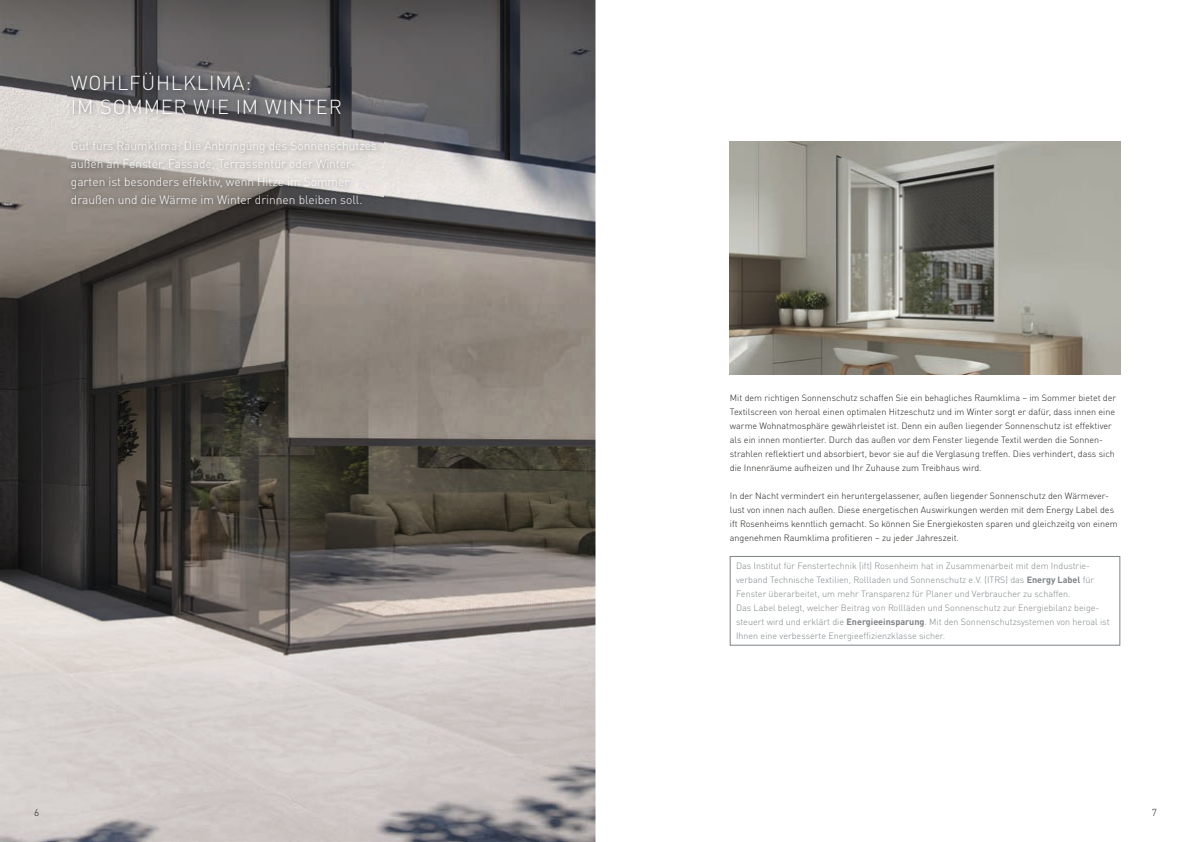
<style>
.page{position:relative;width:1191px;height:842px;background:#fff}
.page>*{position:absolute;margin:0;border:0;box-sizing:border-box;transform-origin:0 0}
.t1{font:300 20px/24px "DIN Pro";letter-spacing:.04em;color:#fff}
.t2{font:300 12px/18px "DIN Pro";color:#fff}
.t3{font:300 10px "DIN Pro";color:#1d1d1b}
.t4{font:300 9px/14px "DIN Pro";color:#1d1d1b}
.t5{font:300 9px/14px "DIN Pro";color:#7d8386}
.s1{font-weight:700}
</style>
<div class="page">
<img style="left:0;top:0;width:595px;height:842px">
<img style="left:730px;top:142px;width:390px;height:232px">
<img style="left:68px;top:68px;width:315px;height:142px">
<div style="left:730px;top:556px;width:390px;height:89px;border:1px solid #7d8386"></div>
<h1 class="t1" style="left:71px;top:69px;width:272px">WOHLFÜHLKLIMA:<br>IM SOMMER WIE IM WINTER</h1>
<h2 class="t2" style="left:71px;top:136px;width:308px">Gut fürs Raumklima: Die Anbringung des Sonnenschutzes außen an Fenster, Fassade, Terrassentür oder Winter&shy;garten ist besonders effektiv, wenn Hitze im Sommer draußen und die Wärme im Winter drinnen bleiben soll.</h2>
<p class="t4" style="left:730px;top:390px;width:388px">Mit dem richtigen Sonnenschutz schaffen Sie ein behagliches Raumklima – im Sommer bietet der Textilscreen von heroal einen optimalen Hitzeschutz und im Winter sorgt er dafür, dass innen eine warme Wohnatmosphäre gewährleistet ist. Denn ein außen liegender Sonnenschutz ist effektiver als ein innen montierter. Durch das außen vor dem Fenster liegende Textil werden die Sonnen&shy;strahlen reflektiert und absorbiert, bevor sie auf die Verglasung treffen. Dies verhindert, dass sich die Innenräume aufheizen und Ihr Zuhause zum Treibhaus wird.</p>
<p class="t4" style="left:730px;top:488px;width:389px">In der Nacht vermindert ein heruntergelassener, außen liegender Sonnenschutz den Wärmever&shy;lust von innen nach außen. Diese energetischen Auswirkungen werden mit dem Energy Label des ift Rosenheims kenntlich gemacht. So können Sie Energiekosten sparen und gleichzeitg von einem angenehmen Raumklima profitieren – zu jeder Jahreszeit.</p>
<p class="t5" style="left:736px;top:558px;width:375px">Das Institut für Fenstertechnik (ift) Rosenheim hat in Zusammenarbeit mit dem Industrie&shy;verband Technische Textilien, Rollladen und Sonnenschutz e.V. (ITRS) das <span class="s1">Energy Label</span> für Fenster überarbeitet, um mehr Transparenz für Planer und Verbraucher zu schaffen.<br>Das Label belegt, welcher Beitrag von Rollläden und Sonnenschutz zur Energie bilanz beige&shy;steuert wird und erklärt die <span class="s1">Energieeinsparung</span>. Mit den Sonnenschutzsystemen von heroal ist Ihnen eine verbesserte Energieeffizienzklasse sicher.</p>
<p class="t3" style="left:34px;top:804px;width:7px">6</p>
<p class="t3" style="left:1151px;top:804px;width:7px">7</p>
</div>
